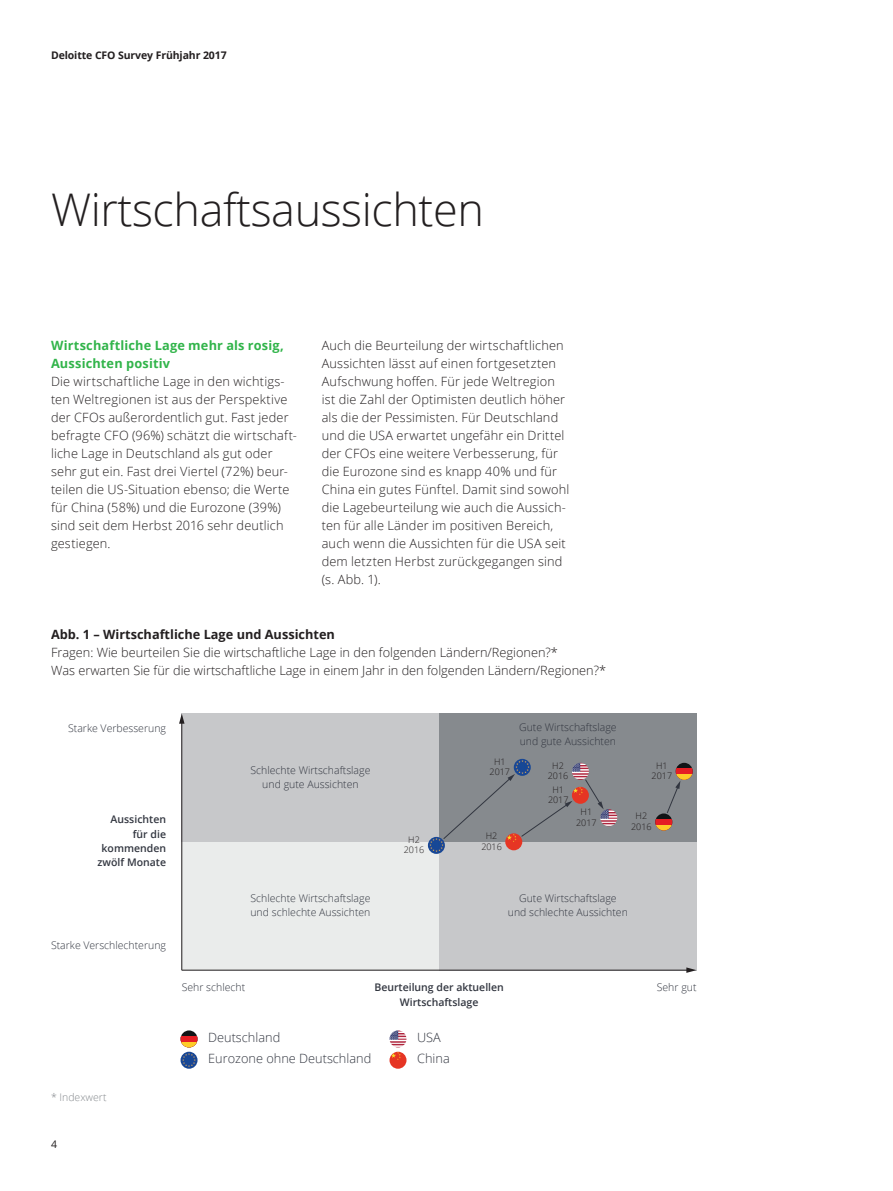
<style>
.page{position:relative;width:893px;height:1191px;background:#fff}
.page>*{position:absolute;margin:0;border:0;box-sizing:border-box;transform-origin:0 0}
.t1{font:300 45px "Open Sans";letter-spacing:-.01em;color:#231f20}
.t2{font:300 12.75px/18px "Open Sans";letter-spacing:.01em;color:#231f20}
.t3{font:700 12.75px/18px "Open Sans";letter-spacing:.015em;color:#31b44a}
.t4{font:300 12.75px/21.3px "Open Sans";color:#323640}
.t5{font:700 12.75px "Open Sans";color:#231f20}
.t6{font:300 10.5px/14.2px "Open Sans";color:#323640;text-align:center}
.t7{font:600 10.5px/14.2px "Open Sans";color:#323640;text-align:right}
.t8{font:700 10.5px "Open Sans";letter-spacing:-.01em;color:#231f20}
.t9{font:300 10.5px "Open Sans";color:#868a8e}
.t10{font:10.5px "Open Sans";color:#231f20}
.t11{font:300 9px/10.5px "Open Sans";color:#231f20;text-align:center}
</style>
<div class="page">
<div style="left:182px;top:842px;width:257px;height:128px;background:#eaeceb"></div>
<div style="left:439px;top:842px;width:257px;height:128px;background:#c7c8ca"></div>
<div style="left:182px;top:713px;width:257px;height:129px;background:#c7c8ca"></div>
<div style="left:439px;top:713px;width:257px;height:129px;background:#868a8e"></div>
<div style="left:181px;top:1030px;width:17px;height:17px;background:#111416;border-radius:9px"></div>
<svg style="left:181px;top:1036px;width:17px;height:5px"></svg>
<svg style="left:181px;top:1041px;width:17px;height:6px"></svg>
<img style="left:389px;top:1030px;width:17px;height:17px;border-radius:9px">
<img style="left:181px;top:1051px;width:17px;height:17px;border-radius:8px">
<img style="left:389px;top:1051px;width:17px;height:17px;border-radius:8px">
<div style="left:676px;top:763px;width:17px;height:17px;background:#111416;border-radius:9px"></div>
<img style="left:572px;top:763px;width:17px;height:17px;border-radius:9px">
<img style="left:428px;top:837px;width:17px;height:17px;border-radius:9px">
<img style="left:505px;top:833px;width:17px;height:17px;border-radius:9px">
<img style="left:600px;top:809px;width:17px;height:17px;border-radius:9px">
<img style="left:514px;top:759px;width:17px;height:17px;border-radius:9px">
<img style="left:572px;top:787px;width:17px;height:17px;border-radius:9px">
<svg style="left:443px;top:774px;width:130px;height:66px"></svg>
<svg style="left:584px;top:778px;width:20px;height:31px"></svg>
<svg style="left:655px;top:768px;width:38px;height:62px"></svg>
<hr style="left:182px;top:969px;width:506px;height:1px;background:#231f20">
<svg style="left:686px;top:967px;width:10px;height:6px"></svg>
<hr style="left:181px;top:722px;width:1px;height:248px;background:#231f20">
<svg style="left:179px;top:713px;width:6px;height:10px"></svg>
<p class="t8" style="left:51px;top:48px;width:177px">Deloitte CFO Survey Frühjahr 2017</p>
<h1 class="t1" style="left:51px;top:179px;width:434px">Wirtschaftsaussichten</h1>
<p class="t3" style="left:51px;top:336px;width:234px">Wirtschaftliche Lage mehr als rosig,<br>Aussichten positiv</p>
<p class="t2" style="left:51px;top:372px;width:247px">Die wirtschaftliche Lage in den wichtigs&shy;ten Weltregionen ist aus der Perspektive der CFOs außerordentlich gut. Fast jeder befragte CFO (96%) schätzt die wirtschaft&shy;liche Lage in Deutschland als gut oder sehr gut ein. Fast drei Viertel (72%) beur&shy;teilen die US-Situation ebenso; die Werte für China (58%) und die Eurozone (39%) sind seit dem Herbst 2016 sehr deutlich gestiegen.</p>
<p class="t2" style="left:322px;top:336px;width:249px">Auch die Beurteilung der wirtschaftlichen Aussichten lässt auf einen fortgesetzten Aufschwung hoffen. Für jede Weltregion ist die Zahl der Optimisten deutlich höher als die der Pessimisten. Für Deutschland und die USA erwartet ungefähr ein Drittel der CFOs eine weitere Verbesserung, für die Eurozone sind es knapp 40% und für China ein gutes Fünftel. Damit sind sowohl die Lagebeurteilung wie auch die Aussich&shy;ten für alle Länder im positiven Bereich, auch wenn die Aussichten für die USA seit dem letzten Herbst zurückgegangen sind (s. Abb. 1).</p>
<p class="t5" style="left:51px;top:626px;width:285px">Abb. 1 – Wirtschaftliche Lage und Aussichten</p>
<p class="t2" style="left:51px;top:643px;width:557px">Fragen: Wie beurteilen Sie die wirtschaftliche Lage in den folgenden Ländern/Regionen?*<br>Was erwarten Sie für die wirtschaftliche Lage in einem Jahr in den folgenden Ländern/Regionen?*</p>
<p class="t6" style="left:68px;top:721px;width:99px">Starke Verbesserung</p>
<p class="t7" style="left:98px;top:812px;width:70px">Aussichten für die kommenden zwölf Monate</p>
<p class="t6" style="left:51px;top:938px;width:117px">Starke Verschlechterung</p>
<p class="t9" style="left:51px;top:1090px;width:57px">* Indexwert</p>
<p class="t10" style="left:51px;top:1137px;width:8px">4</p>
<p class="t6" style="left:250px;top:762px;width:121px">Schlechte Wirtschaftslage und gute Aussichten</p>
<p class="t11" style="left:404px;top:834px;width:22px">H2<br>2016</p>
<p class="t11" style="left:490px;top:756px;width:22px">H1<br>2017</p>
<p class="t11" style="left:481px;top:830px;width:22px">H2<br>2016</p>
<p class="t6" style="left:519px;top:720px;width:99px;text-align:left">Gute Wirtschaftslage und gute Aussichten</p>
<p class="t11" style="left:548px;top:760px;width:22px">H2<br>2016</p>
<p class="t11" style="left:548px;top:784px;width:22px">H1<br>2017</p>
<p class="t11" style="left:576px;top:806px;width:22px">H1<br>2017</p>
<p class="t11" style="left:652px;top:759px;width:22px">H1<br>2017</p>
<p class="t11" style="left:631px;top:810px;width:22px">H2<br>2016</p>
<p class="t6" style="left:250px;top:890px;width:122px;text-align:left">Schlechte Wirtschaftslage und schlechte Aussichten</p>
<p class="t6" style="left:508px;top:890px;width:122px">Gute Wirtschaftslage<br>und schlechte Aussichten</p>
<p class="t6" style="left:182px;top:980px;width:65px">Sehr schlecht</p>
<p class="t7" style="left:374px;top:980px;width:131px">Beurteilung der aktuellen</p>
<p class="t6" style="left:657px;top:980px;width:41px">Sehr gut</p>
<p class="t7" style="left:400px;top:994px;width:80px">Wirtschaftslage</p>
<p class="t4" style="left:208px;top:1026px;width:165px">Deutschland<br>Eurozone ohne Deutschland</p>
<p class="t4" style="left:417px;top:1026px;width:34px">USA<br>China</p>
</div>
